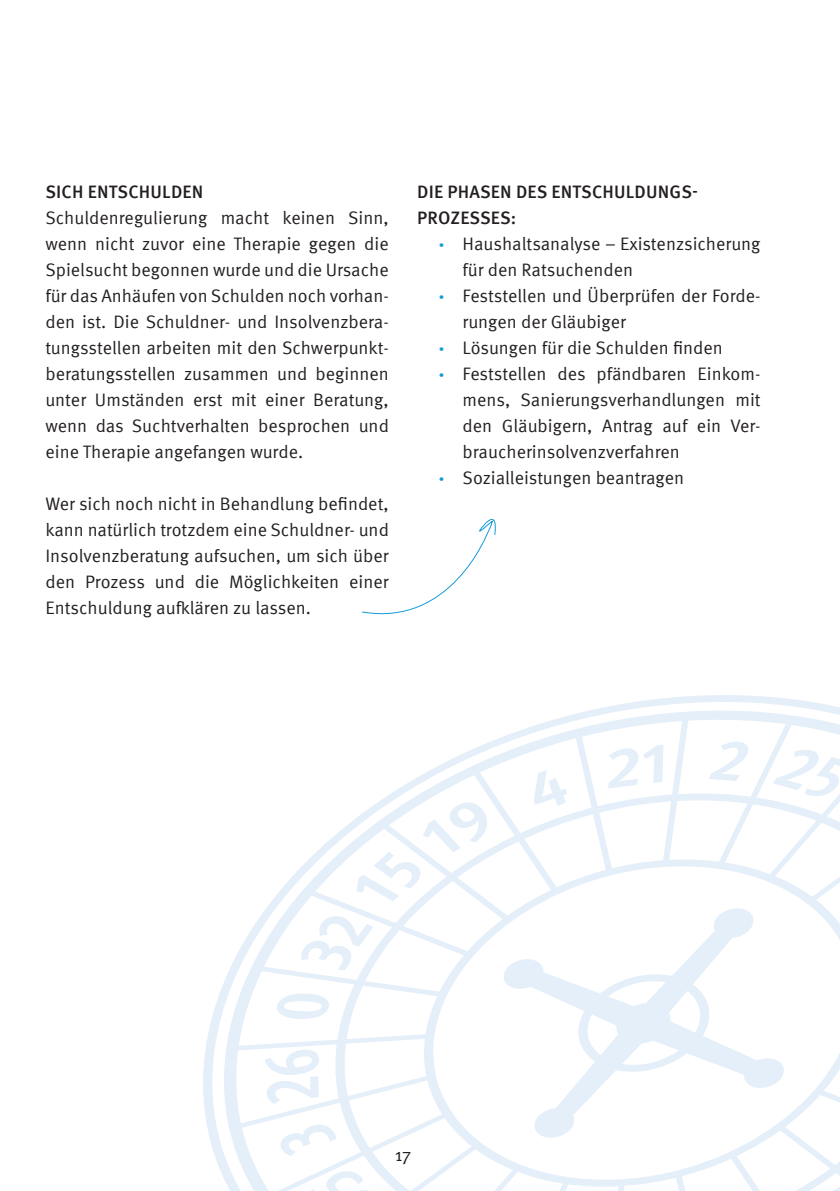
<style>
.page{position:relative;width:840px;height:1191px;background:#fff}
.page>*{position:absolute;margin:0;border:0;box-sizing:border-box;transform-origin:0 0}
.t1{font:18px/26px "Meta Pro";color:#231f20;text-align:justify}
.t2{font:500 18px/26px "Meta Pro";letter-spacing:.01em;color:#231f20}
.t3{font:900 18px/26px "Meta Pro";color:#159bd8}
</style>
<div class="page">
<svg style="left:203px;top:695px;width:624px;height:460px"></svg>
<svg style="left:215px;top:705px;width:624px;height:486px"></svg>
<svg style="left:412px;top:854px;width:427px;height:337px"></svg>
<svg style="left:500px;top:906px;width:286px;height:233px"></svg>
<svg style="left:256px;top:768px;width:311px;height:251px"></svg>
<svg style="left:574px;top:716px;width:114px;height:157px"></svg>
<svg style="left:708px;top:719px;width:131px;height:183px"></svg>
<svg style="left:232px;top:1034px;width:246px;height:157px"></svg>
<svg style="left:815px;top:1186px;width:24px;height:5px"></svg>
<svg style="left:362px;top:519px;width:134px;height:96px"></svg>
<p class="t2" style="left:45px;top:178px;width:159px">SICH ENTSCHULDEN</p>
<p class="t1" style="left:45px;top:204px;width:345px">Schuldenregulierung macht keinen Sinn, wenn nicht zuvor eine Therapie gegen die Spielsucht begonnen wurde und die Ursache für das Anhäufen von Schulden noch vorhan&shy;den ist. Die Schuldner- und Insolvenzbera&shy;tungsstellen arbeiten mit den Schwerpunkt&shy;beratungsstellen zusammen und beginnen unter Umständen erst mit einer Beratung, wenn das Suchtverhalten besprochen und eine Therapie angefangen wurde.</p>
<p class="t1" style="left:45px;top:490px;width:345px">Wer sich noch nicht in Behandlung befindet, kann natürlich trotzdem eine Schuldner- und Insolvenzberatung aufsuchen, um sich über den Prozess und die Möglichkeiten einer Entschuldung aufklären zu lassen.</p>
<p class="t2" style="left:417px;top:178px;width:282px">DIE PHASEN DES ENTSCHULDUNGS-<br>PROZESSES:</p>
<p class="t1" style="left:462px;top:230px;width:299px;text-indent:-36px">• Haushaltsanalyse – Existenzsicherung für den Ratsuchenden</p>
<p class="t1" style="left:462px;top:281px;width:299px;text-indent:-36px">• Feststellen und Überprüfen der Forde&shy;rungen der Gläubiger</p>
<p class="t1" style="left:426px;top:333px;width:298px">• Lösungen für die Schulden finden</p>
<p class="t1" style="left:462px;top:359px;width:299px;text-indent:-36px">• Feststellen des pfändbaren Einkom&shy;mens, Sanierungsverhandlungen mit den Gläubigern, Antrag auf ein Ver&shy;braucherinsolvenzverfahren</p>
<p class="t1" style="left:426px;top:463px;width:259px">• Sozialleistungen beantragen</p>
<p class="t3" style="left:435px;top:230px;width:14px">⋅</p>
<p class="t3" style="left:435px;top:282px;width:14px">⋅</p>
<p class="t3" style="left:435px;top:334px;width:14px">⋅ ⋅</p>
<p class="t3" style="left:435px;top:464px;width:14px">⋅</p>
<p class="t1" style="left:394px;top:1140px;width:18px">17</p>
</div>
